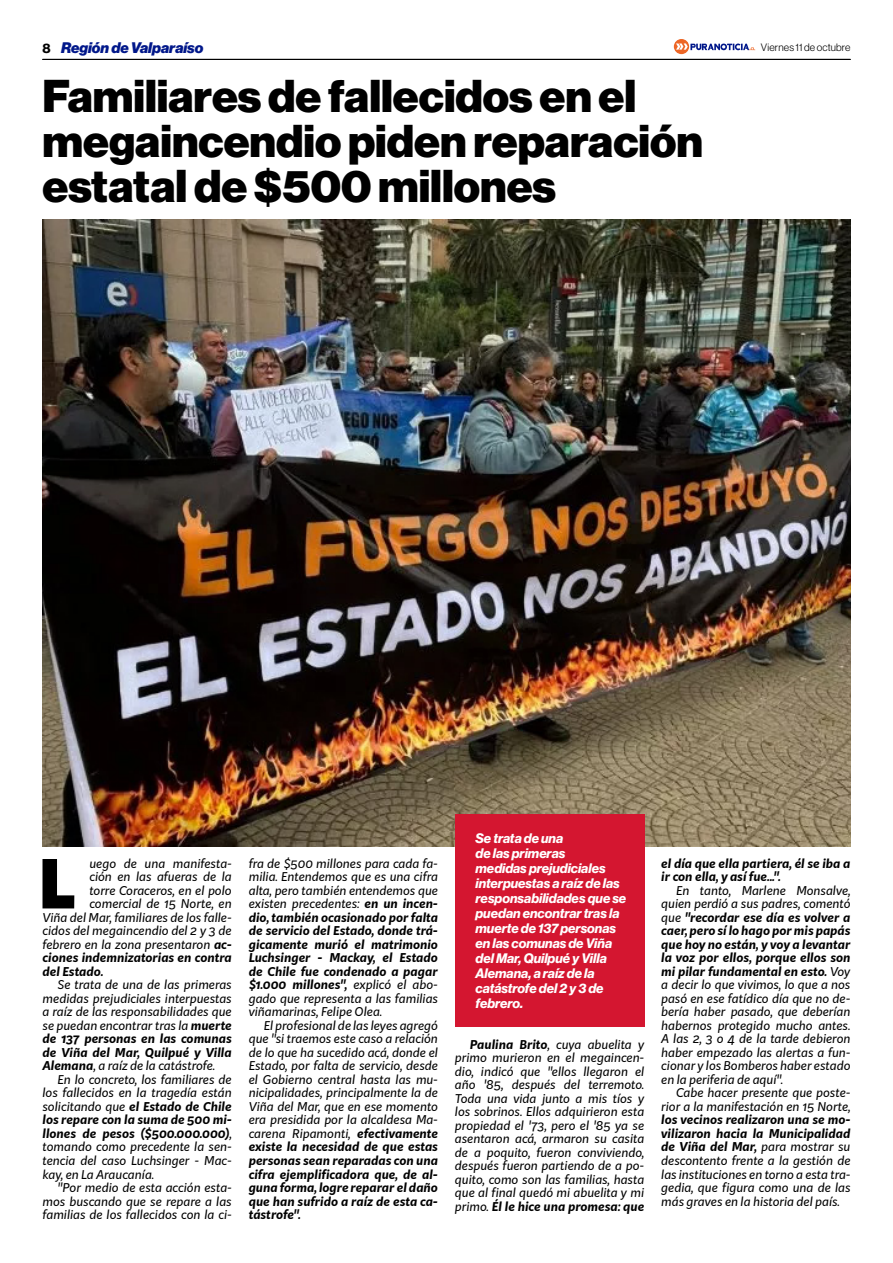
<style>
.page{position:relative;width:893px;height:1263px;background:#fff}
.page>*{position:absolute;margin:0;border:0;box-sizing:border-box;transform-origin:0 0}
.t1{font:900 66.3px "Kit Sans";color:#000}
.t2{font:45px/45px "N Haas Grotesk DS Pro 95 Blk";color:#000}
.t3{font:15px "N Haas Grotesk DS Pro 96 Blk It";color:#00178a}
.t4{font:13.5px/15px "N Haas Grotesk DS Pro 76 Bd It";color:#fff}
.t5{font:italic 12px/13.5px "Kit Sans";color:#000;text-align:justify}
.t6{font:italic 700 12px/13.5px "Kit Sans";color:#000}
.t7{font:10.5px "N Haas Grotesk DS Pro 45 Lt";letter-spacing:.02em;color:#000}
.s1{font-family:"N Haas Grotesk DS Pro 75 Bd";font-size:13.5px;color:#000}
.s2{font-weight:700}
</style>
<div class="page">
<hr style="left:43px;top:59px;width:807px;height:1px;background:#000">
<svg style="left:674px;top:39px;width:81px;height:15px"></svg>
<img style="left:43px;top:219px;width:807px;height:627px">
<div style="left:455px;top:814px;width:189px;height:213px;background:#d41630"></div>
<p class="t3" style="left:43px;top:39px;width:162px"><span class="s1">8</span> Región de Valparaíso</p>
<p class="t7" style="left:761px;top:41px;width:91px">Viernes 11 de octubre</p>
<h2 class="t2" style="left:43px;top:74px;width:662px">Familiares de fallecidos en el megaincendio piden reparación estatal de $500 millones</h2>
<h1 class="t1" style="left:39px;top:824px;width:39px">L</h1>
<p class="t5" style="left:89px;top:856px;width:144px">uego de una manifesta-</p>
<p class="t5" style="left:89px;top:869px;width:144px">ción en las afueras de la</p>
<p class="t5" style="left:89px;top:883px;width:144px">torre Coraceros, en el polo</p>
<p class="t5" style="left:89px;top:896px;width:144px">comercial de 15 Norte, en</p>
<p class="t5" style="left:43px;top:910px;width:191px">Viña del Mar, familiares de los falle-</p>
<p class="t5" style="left:43px;top:923px;width:191px">cidos del megaincendio del 2 y 3 de</p>
<p class="t5" style="left:43px;top:937px;width:191px">febrero en la zona presentaron <span class="s2">ac-</span></p>
<p class="t6" style="left:43px;top:950px;width:191px">ciones indemnizatorias en contra</p>
<p class="t6" style="left:43px;top:964px;width:62px">del Estado.</p>
<p class="t5" style="left:43px;top:977px;width:191px;text-indent:15px">Se trata de una de las primeras medidas prejudiciales interpuestas a raíz de las responsabilidades que se puedan encontrar tras la <span class="s2">muerte de 137 personas en las comunas de Viña del Mar, Quilpué y Villa Alemana</span>, a raíz de la catástrofe.</p>
<p class="t5" style="left:43px;top:1072px;width:191px;text-indent:15px">En lo concreto, los familiares de los fallecidos en la tragedía están solicitando que <span class="s2">el Estado de Chile los repare con la suma de 500 mi&shy;llones de pesos ($500.000.000)</span>, tomando como precedente la sen&shy;tencia del caso Luchsinger - Mac&shy;kay, en La Araucanía.</p>
<p class="t5" style="left:43px;top:1180px;width:191px;text-indent:15px">"Por medio de esta acción esta&shy;mos buscando que se repare a las familias de los fallecidos con la ci-</p>
<p class="t5" style="left:249px;top:856px;width:191px">fra de $500 millones para cada fa&shy;milia. Entendemos que es una cifra alta, pero también entendemos que existen precedentes: <span class="s2">en un incen&shy;dio, también ocasionado por falta de servicio del Estado, donde trá&shy;gicamente murió el matrimonio Luchsinger - Mackay, el Estado de Chile fue condenado a pagar $1.000 millones",</span> explicó el abo&shy;gado que representa a las familias viñamarinas, Felipe Olea.</p>
<p class="t5" style="left:249px;top:1018px;width:191px;text-indent:15px">El profesional de las leyes agregó que "si traemos este caso a relación de lo que ha sucedido acá, donde el Estado, por falta de servicio, desde el Gobierno central hasta las mu&shy;nicipalidades, principalmente la de Viña del Mar, que en ese momento era presidida por la alcaldesa Ma&shy;carena Ripamonti, <span class="s2">efectivamente existe la necesidad de que estas personas sean reparadas con una cifra ejemplificadora que, de al&shy;guna forma, logre reparar el daño que han sufrido a raíz de esta ca&shy;tástrofe".</span></p>
<p class="t4" style="left:475px;top:831px;width:152px">Se trata de una<br>de las primeras<br>medidas prejudiciales interpuestas a raíz de las responsabilidades que se puedan encontrar tras la muerte de 137 personas en las comunas de Viña del Mar, Quilpué y Villa<br>Alemana, a raíz de la catástrofe del 2 y 3 de febrero.</p>
<p class="t5" style="left:455px;top:1037px;width:191px;text-indent:15px"><span class="s2">Paulina Brito</span>, cuya abuelita y primo murieron en el megaincen&shy;dio, indicó que "ellos llegaron el año '85, después del terremoto.<br>Toda una vida junto a mis tíos y los sobrinos. Ellos adquirieron esta propiedad el '73, pero el '85 ya se asentaron acá, armaron su casita de a poquito, fueron conviviendo, después fueron partiendo de a po&shy;quito, como son las familias, hasta que al final quedó mi abuelita y mi primo. <span class="s2">Él le hice una promesa: que</span></p>
<p class="t6" style="left:661px;top:856px;width:191px">el día que ella partiera, él se iba a ir con ella, y así fue...".</p>
<p class="t5" style="left:661px;top:883px;width:191px;text-indent:15px">En tanto, Marlene Monsalve, quien perdió a sus padres, comentó que <span class="s2">"recordar ese día es volver a caer, pero sí lo hago por mis papás que hoy no están, y voy a levantar la voz por ellos, porque ellos son mi pilar fundamental en esto.</span> Voy a decir lo que vivimos, lo que a nos pasó en ese fatídico día que no de&shy;bería haber pasado, que deberían habernos protegido mucho antes.<br>A las 2, 3 o 4 de la tarde debieron haber empezado las alertas a fun&shy;cionar y los Bomberos haber estado en la periferia de aquí".</p>
<p class="t5" style="left:661px;top:1085px;width:191px;text-align:right">Cabe hacer presente que poste&shy;rior a la manifestación en 15 Norte,</p>
<p class="t5" style="left:661px;top:1112px;width:191px"><span class="s2">los vecinos realizaron una se mo&shy;vilizaron hacia la Municipalidad de Viña del Mar,</span> para mostrar su descontento frente a la gestión de las instituciones en torno a esta tra&shy;gedia, que figura como una de las más graves en la historia del país.</p>
</div>
